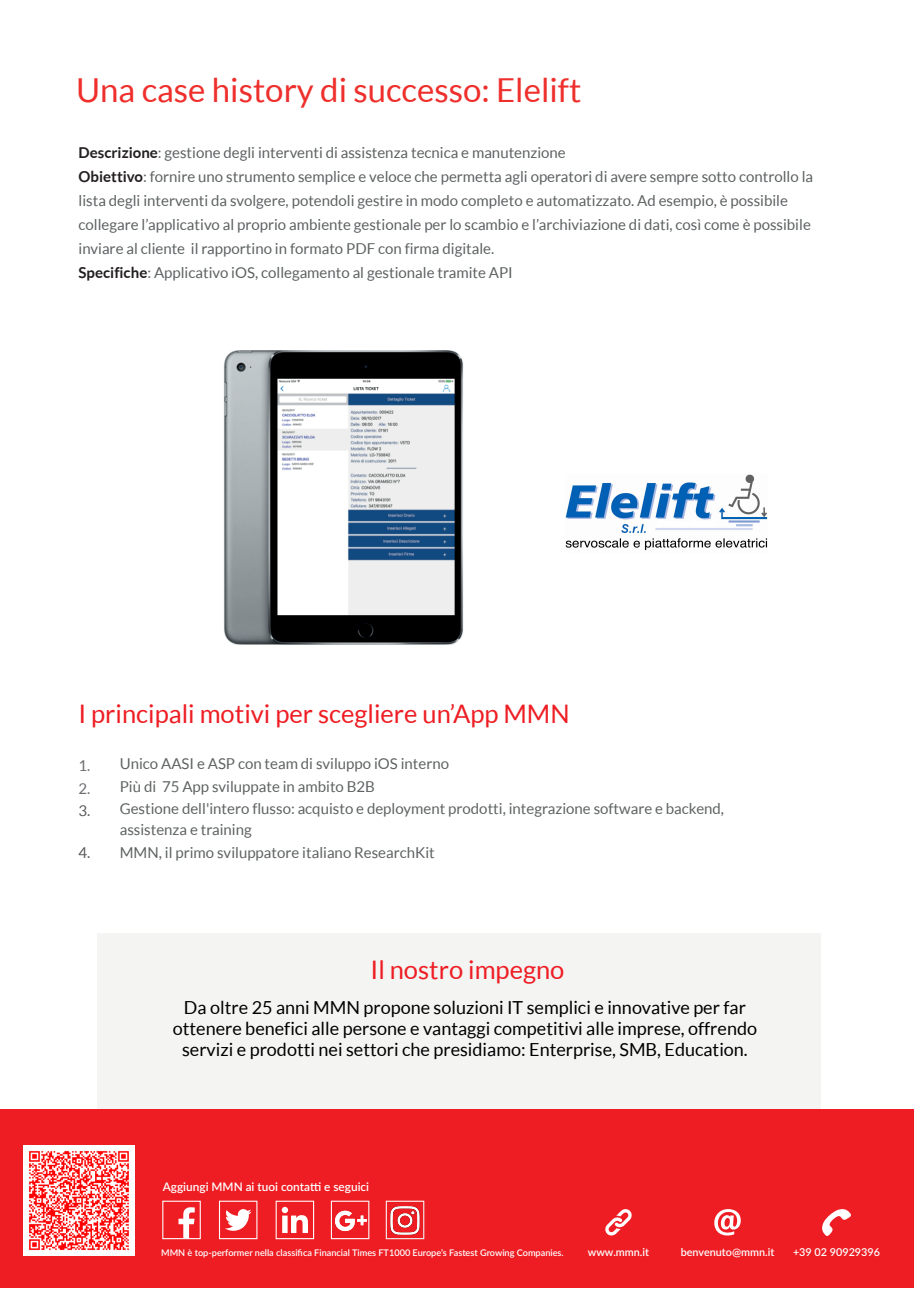
<style>
.page{position:relative;width:919px;height:1289px;background:#fff}
.page>*{position:absolute;margin:0;border:0;box-sizing:border-box;transform-origin:0 0}
.t1{font:33px "Lato";color:#ee2f2c}
.t2{font:25.5px "Lato";color:#ee1d23}
.t3{font:18px/21px "Lato";color:#000001;text-align:center}
.t4{font:15px/24px "Lato";color:#5d6162}
.t5{font:15px/22.5px "Lato";color:#5e6262}
.t6{font:15px/22.5px "Lato";color:#6c6d70}
.t7{font:15px "Lato";color:#57585a}
.t8{font:600 11.85px "Lato";color:#fff}
.t9{font:600 10.8px "Lato";color:#fff}
.t10{font:600 9.15px "Lato";color:#fff}
.s1{font-weight:700;color:#231f20}
</style>
<div class="page">
<div style="left:98px;top:932px;width:723px;height:309px;background:#f4f4f3"></div>
<div style="left:0;top:1109px;width:913px;height:179px;background:#ee1d23"></div>
<img style="left:565px;top:475px;width:202px;height:76px">
<img style="left:223px;top:350px;width:241px;height:295px">
<div style="left:275px;top:1200px;width:39px;height:39px;border:1px solid #fff"></div>
<svg style="left:282px;top:1215px;width:26px;height:17px"></svg>
<div style="left:282px;top:1206px;width:6px;height:7px;background:#fff;border-radius:50%"></div>
<div style="left:331px;top:1200px;width:38px;height:39px;border:1px solid #fff"></div>
<div style="left:219px;top:1200px;width:38px;height:39px;border:1px solid #fff"></div>
<svg style="left:225px;top:1209px;width:26px;height:21px"></svg>
<div style="left:162px;top:1200px;width:39px;height:39px;border:1px solid #fff"></div>
<svg style="left:178px;top:1207px;width:17px;height:31px"></svg>
<svg style="left:335px;top:1210px;width:32px;height:21px"></svg>
<div style="left:386px;top:1200px;width:38px;height:39px;border:1px solid #fff"></div>
<img style="left:386px;top:1202px;width:37px;height:36px">
<svg style="left:605px;top:1209px;width:27px;height:26px"></svg>
<svg style="left:714px;top:1209px;width:26px;height:26px"></svg>
<svg style="left:822px;top:1209px;width:29px;height:27px"></svg>
<img style="left:24px;top:1145px;width:110px;height:110px">
<h1 class="t1" style="left:76px;top:71px;width:506px">Una case history di successo: Elelift</h1>
<p class="t4" style="left:79px;top:140px;width:736px"><span class="s1">Descrizione</span>: gestione degli interventi di assistenza tecnica e manutenzione<br><span class="s1">Obiettivo</span>: fornire uno strumento semplice e veloce che permetta agli operatori di avere sempre sotto controllo la lista degli interventi da svolgere, potendoli gestire in modo completo e automatizzato. Ad esempio, è possibile collegare l’applicativo al proprio ambiente gestionale per lo scambio e l’archiviazione di dati, così come è possibile inviare al cliente il rapportino in formato PDF con firma digitale.<br><span class="s1">Specifiche</span>: Applicativo iOS, collegamento al gestionale tramite API</p>
<h2 class="t2" style="left:78px;top:699px;width:493px">I principali motivi per scegliere un’App MMN</h2>
<p class="t6" style="left:78px;top:754px;width:13px">1.<br>2.</p>
<p class="t7" style="left:78px;top:802px;width:13px">3.</p>
<p class="t7" style="left:78px;top:844px;width:13px">4.</p>
<p class="t5" style="left:120px;top:752px;width:605px">Unico AASI e ASP con team di sviluppo iOS interno<br>Più di 75 App sviluppate in ambito B2B<br>Gestione dell'intero flusso: acquisto e deployment prodotti, integrazione software e backend,</p>
<p class="t5" style="left:120px;top:818px;width:316px">assistenza e training<br>MMN, il primo sviluppatore italiano ResearchKit</p>
<h2 class="t2" style="left:370px;top:955px;width:195px">Il nostro impegno</h2>
<p class="t3" style="left:173px;top:997px;width:585px">Da oltre 25 anni MMN propone soluzioni IT semplici e innovative per far ottenere benefici alle persone e vantaggi competitivi alle imprese, offrendo servizi e prodotti nei settori che presidiamo: Enterprise, SMB, Education.</p>
<p class="t8" style="left:163px;top:1178px;width:208px">Aggiungi MMN ai tuoi contatti e seguici</p>
<p class="t10" style="left:161px;top:1245px;width:404px">MMN è top-performer nella classifica Financial Times FT1000 Europe’s Fastest Growing Companies.</p>
<p class="t9" style="left:587px;top:1244px;width:63px">www.mmn.it</p>
<p class="t9" style="left:680px;top:1244px;width:95px">benvenuto@mmn.it</p>
<p class="t9" style="left:793px;top:1244px;width:88px">+39 02 90929396</p>
</div>
